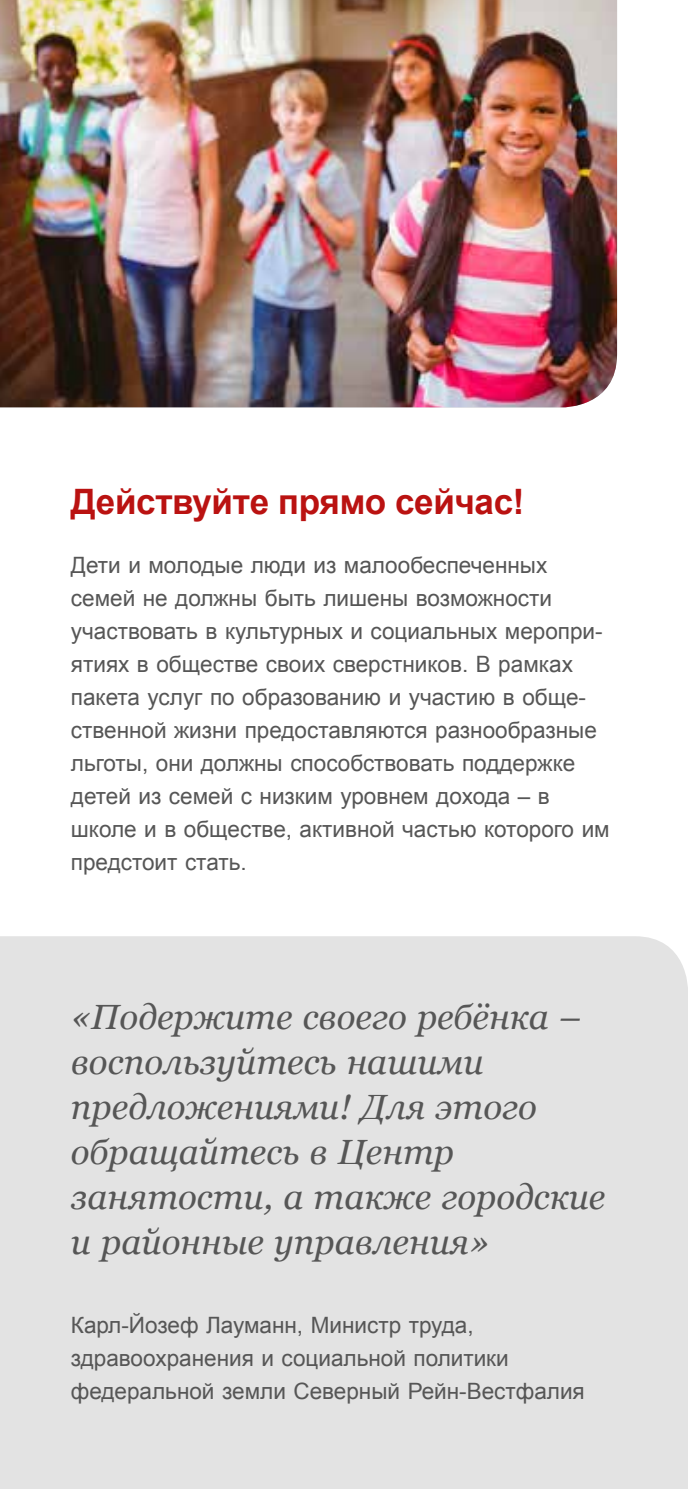
<style>
.page{position:relative;width:688px;height:1489px;background:#fff}
.page>*{position:absolute;margin:0;border:0;box-sizing:border-box;transform-origin:0 0}
.zitate_RUS{font:italic 35px/45px "Georgia";color:#565656}
.absatzheadline_RUS{font:700 35px "Arial";letter-spacing:-.01em;color:#ba1211}
.bodytext_RUS{font:22.5px/33px "Arial";color:#565656}
</style>
<div class="page">
<div style="left:0;top:936px;width:687px;height:552px;background:#e3e3e3"></div>
<img style="left:0;top:0;width:617px;height:407px">
<h3 class="absatzheadline_RUS" style="left:71px;top:478px;width:455px">Действуйте прямо сейчас!</h3>
<p class="bodytext_RUS" style="left:71px;top:548px;width:540px">Дети и молодые люди из малообеспеченных семей не должны быть лишены возможности участвовать в культурных и социальных меропри&shy;ятиях в обществе своих сверстников. В рамках пакета услуг по образованию и участию в обще&shy;ственной жизни предоставляются разнообразные льготы, они должны способствовать поддержке детей из семей с низким уровнем дохода – в школе и в обществе, активной частью которого им предстоит стать.</p>
<p class="zitate_RUS" style="left:71px;top:992px;width:536px">«Подержите своего ребёнка – воспользуйтесь нашими предложениями! Для этого обращайтесь в Центр занятости, а также городские и районные управления»</p>
<p class="bodytext_RUS" style="left:71px;top:1308px;width:439px">Карл-Йозеф Лауманн, Министр труда, здравоохранения и социальной политики</p>
<p class="bodytext_RUS" style="left:71px;top:1374px;width:515px">федеральной земли Северный Рейн-Вестфалия</p>
</div>
